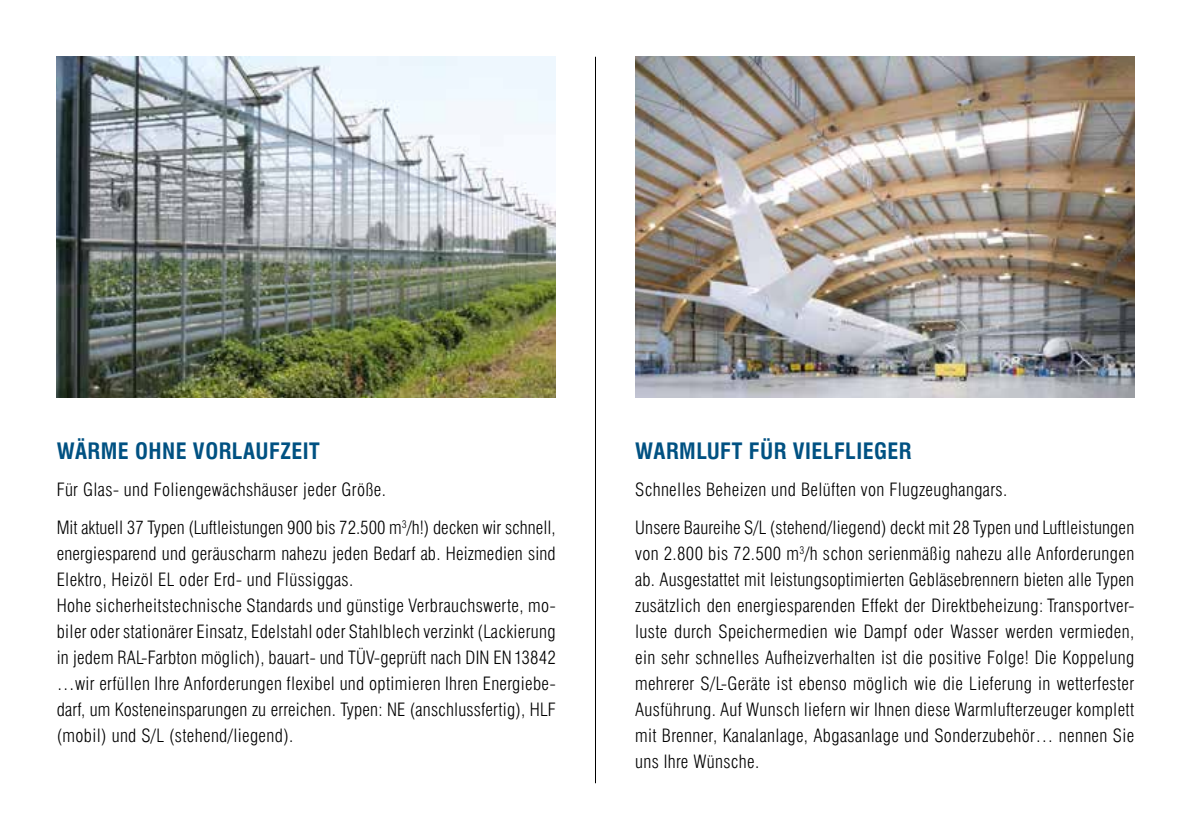
<style>
.page{position:relative;width:1191px;height:840px;background:#fff}
.page>*{position:absolute;margin:0;border:0;box-sizing:border-box;transform-origin:0 0}
.t1{font:700 condensed 22px "Swiss 721 BT";letter-spacing:.02em;color:#005182}
.t2{font:300 condensed 18px/26px "Swiss 721 BT";letter-spacing:.02em;color:#000}
.t3{font:300 condensed 18px/37.4px "Swiss 721 BT";color:#000}
</style>
<div class="page">
<img style="left:57px;top:57px;width:499px;height:340px">
<img style="left:635px;top:57px;width:499px;height:340px">
<hr style="left:595px;top:57px;width:1px;height:725px;background:#000">
<p class="t1" style="left:57px;top:437px;width:264px">WÄRME OHN E VORLAUFZEIT</p>
<p class="t3" style="left:57px;top:471px;width:500px">Für Glas- und Foliengewächshäuser jeder Größe.<br>Mit aktuell 37 Typen (Luftleistungen 900 bis 72.500 m<sup>3</sup>/h!) decken wir schnell,</p>
<p class="t2" style="left:57px;top:540px;width:500px">energiesparend und geräuscharm nahezu jeden Bedarf ab. Heizmedien sind Elektro, Heizöl EL oder Erd- und Flüssiggas.<br>Hohe sicherheitstechnische Standards und günstige Verbrauchswerte, mo&shy;biler oder stationärer Einsatz, Edelstahl oder Stahlblech verzinkt (Lackierung in jedem RAL-Farbton möglich), bauart- und TÜV-geprüft nach DIN EN 13842 …wir erfüllen Ihre Anforderungen flexibel und optimieren Ihren Energiebe&shy;darf, um Kosteneinsparungen zu erreichen. Typen: NE (anschlussfertig), HLF (mobil) und S/L (stehend/liegend).</p>
<p class="t1" style="left:635px;top:437px;width:278px">WARMLUFT FÜR VIELFLIEGER</p>
<p class="t2" style="left:635px;top:471px;width:500px;line-height:37.4px">Schnelles Beheizen und Belüften von Flugzeughangars.<br>Unsere Baureihe S/L (stehend/liegend) deckt mit 28 Typen und Luftleistungen</p>
<p class="t2" style="left:635px;top:540px;width:500px;text-align:justify">von 2.800 bis 72.500 m<sup>3</sup>/h schon serienmäßig nahezu alle Anforderungen ab. Ausgestattet mit leistungsoptimierten Gebläsebrennern bieten alle Typen zusätzlich den energiesparenden Effekt der Direktbeheizung: Transportver&shy;luste durch Speichermedien wie Dampf oder Wasser werden vermieden, ein sehr schnelles Aufheizverhalten ist die positive Folge! Die Koppelung mehrerer S/L-Geräte ist ebenso möglich wie die Lieferung in wetterfester Ausführung. Auf Wunsch liefern wir Ihnen diese Warmlufterzeuger komplett mit Brenner, Kanalanlage, Abgasanlage und Sonderzubehör… nennen Sie uns Ihre Wünsche.</p>
</div>
